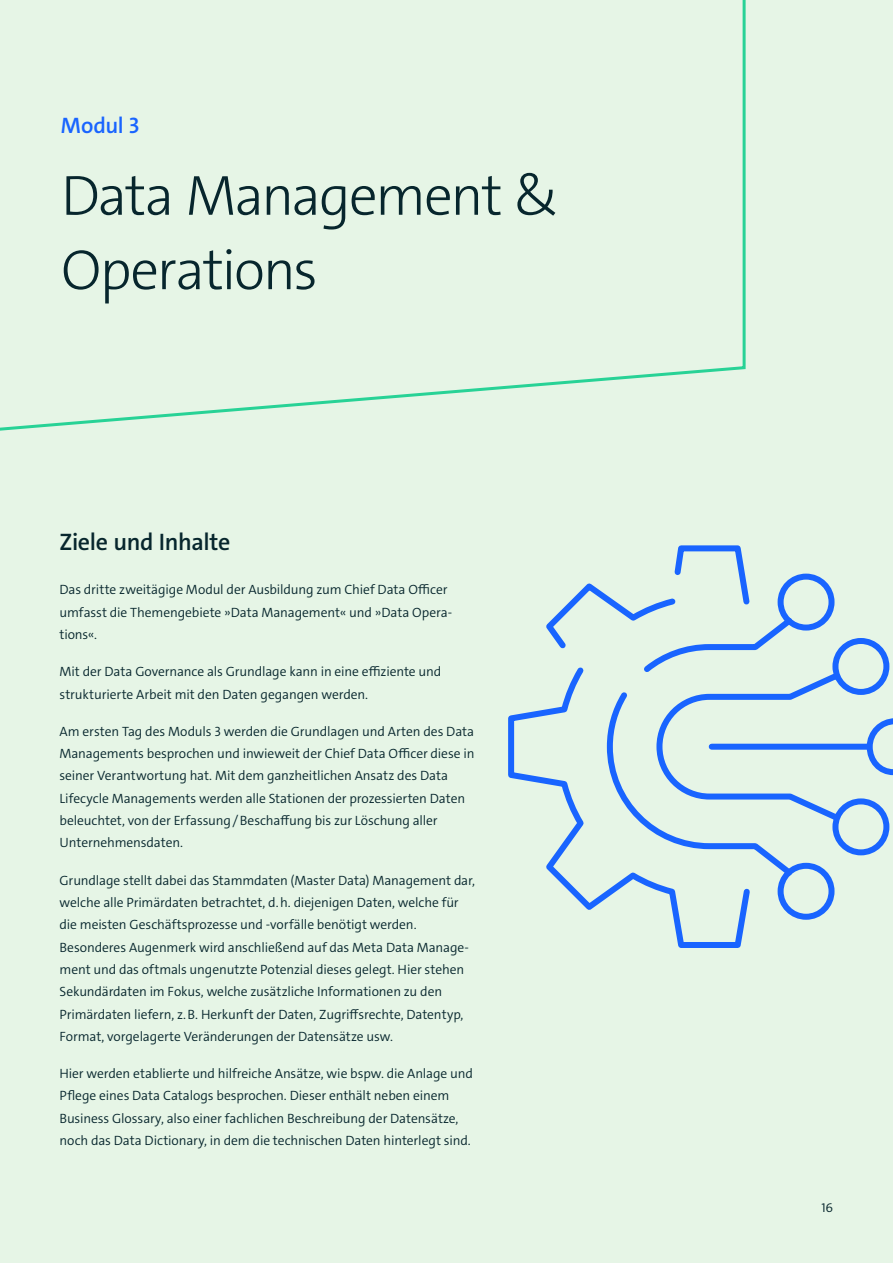
<style>
.page{position:relative;width:893px;height:1263px;background:#e6f5e6}
.page>*{position:absolute;margin:0;border:0;box-sizing:border-box;transform-origin:0 0}
.H7_-_Kapiteleinstieg{font:300 57px/74.4px "The Sans C4 s";letter-spacing:-.035em;color:#07262d}
.H3_Unterüberschrift{font:600 24px "The Sans C4 s";letter-spacing:-.015em;color:#07262d}
.Spitzmarke_blau{font:600 22.5px "The Sans C4 s";letter-spacing:-.01em;color:#1964ff}
.Fließtext{font:300 13.5px/22.4px "The Sans C4 s";letter-spacing:-.01em;color:#07262d}
</style>
<div class="page">
<div style="left:0;top:0;width:747px;height:462px;background:#e6f5e6"></div>
<svg style="left:505px;top:542px;width:249px;height:409px;background:#d4e8e8"></svg>
<svg style="left:892px;top:718px;width:1px;height:57px"></svg>
<svg style="left:775px;top:571px;width:62px;height:352px;background:#b4d2eb"></svg>
<svg style="left:604px;top:612px;width:194px;height:269px;background:#d4e8e8"></svg>
<svg style="left:653px;top:635px;width:239px;height:223px;background:#c9e0e9"></svg>
<p class="Spitzmarke_blau" style="left:61px;top:111px;width:80px">Modul 3</p>
<p class="H7_-_Kapiteleinstieg" style="left:61px;top:159px;width:500px">Data Management &amp;<br>Operations</p>
<p class="H3_Unterüberschrift" style="left:60px;top:526px;width:172px">Ziele und Inhalte</p>
<p class="Fließtext" style="left:60px;top:579px;width:394px">Das dritte zweitägige Modul der Ausbildung zum Chief Data Officer umfasst die Themengebiete »Data Management« und »Data Opera&shy;tions«.</p>
<p class="Fließtext" style="left:60px;top:660px;width:383px">Mit der Data Governance als Grundlage kann in eine effiziente und strukturierte Arbeit mit den Daten gegangen werden.</p>
<p class="Fließtext" style="left:60px;top:720px;width:416px">Am ersten Tag des Moduls 3 werden die Grundlagen und Arten des Data Managements besprochen und inwieweit der Chief Data Officer diese in seiner Verantwortung hat. Mit dem ganzheitlichen Ansatz des Data Lifecycle Managements werden alle Stationen der prozessierten Daten beleuchtet, von der Erfassung/Beschaffung bis zur Löschung aller Unternehmensdaten.</p>
<p class="Fließtext" style="left:60px;top:869px;width:417px">Grundlage stellt dabei das Stammdaten (Master Data) Management dar, welche alle Primärdaten betrachtet, d.h. diejenigen Daten, welche für die meisten Geschäftsprozesse und -vorfälle benötigt werden.<br>Besonderes Augenmerk wird anschließend auf das Meta Data Manage&shy;ment und das oftmals ungenutzte Potenzial dieses gelegt. Hier stehen Sekundärdaten im Fokus, welche zusätzliche Informationen zu den Primärdaten liefern, z.B. Herkunft der Daten, Zugriffsrechte, Datentyp, Format, vorgelagerte Veränderungen der Datensätze usw.</p>
<p class="Fließtext" style="left:60px;top:1062px;width:415px">Hier werden etablierte und hilfreiche Ansätze, wie bspw. die Anlage und Pflege eines Data Catalogs besprochen. Dieser enthält neben einem Business Glossary, also einer fachlichen Beschreibung der Datensätze, noch das Data Dictionary, in dem die technischen Daten hinterlegt sind.</p>
<p class="Fließtext" style="left:821px;top:1196px;width:13px">16</p>
</div>
